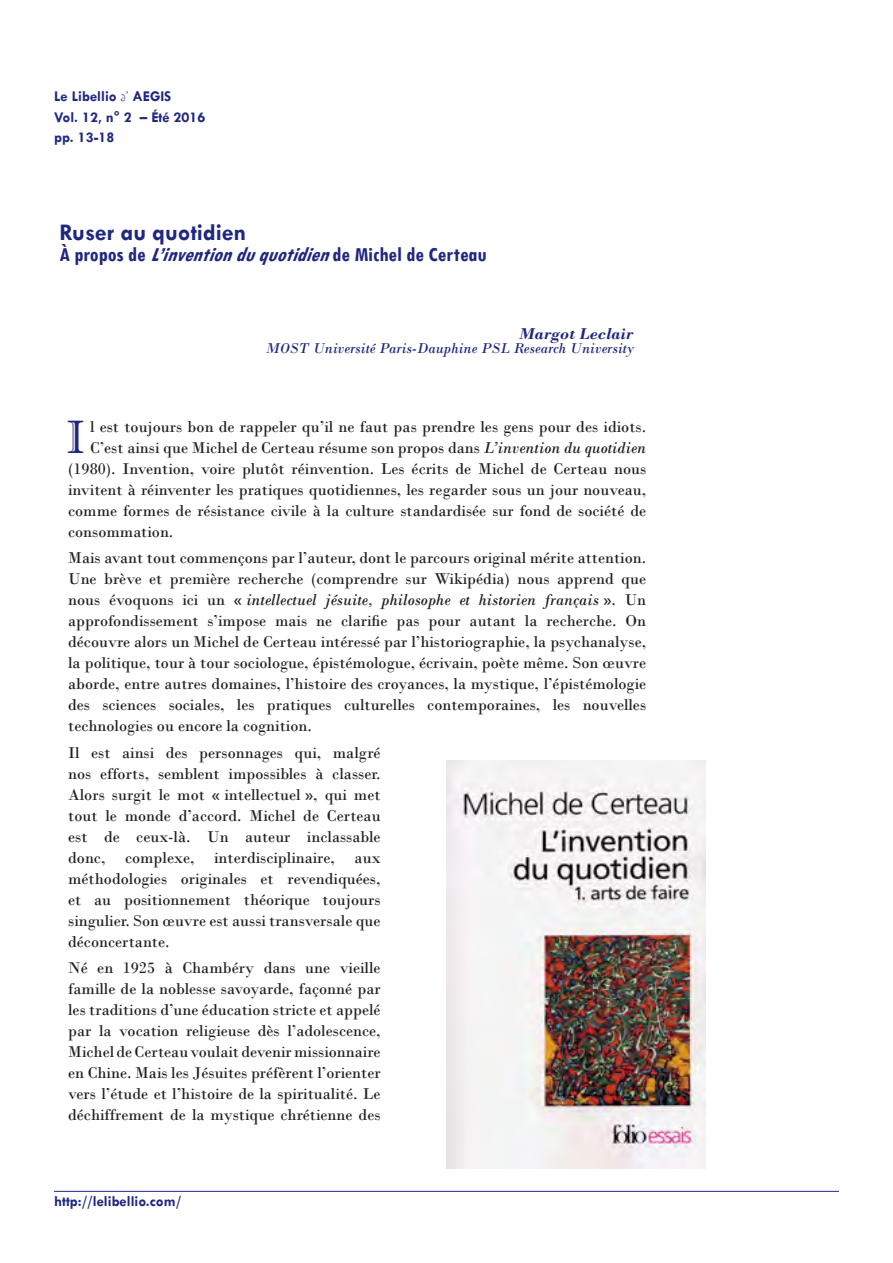
<style>
.page{position:relative;width:893px;height:1263px;background:#fff}
.page>*{position:absolute;margin:0;border:0;box-sizing:border-box;transform-origin:0 0}
.Article_-_Texte{font:46.95px "Imprint MT Shadow";color:#202780}
.Article_-_Titre_avec{font:700 24px "Tw Cen";color:#202780}
.Article_-_Titre_2nd{font:700 condensed 21px "Tw Cen";color:#202780}
.Article_-_Texte-2{font:16.5px/21px "Bodoni";color:#231f20;text-align:justify}
.Article_-_Auteur_1{font:italic 700 16.5px "Bodoni";color:#202780}
.Article_-_Auteur_2_o{font:700 15px "Tw Cen";color:#202780}
.t1{font:italic 15px "Bodoni";color:#202780}
.s1{font-family:"French Script";font-weight:400}
.s2{font-style:italic}
</style>
<div class="page">
<hr style="left:54px;top:1191px;width:785px;height:1px;background:#202780">
<img style="left:446px;top:761px;width:260px;height:407px">
<p class="Article_-_Auteur_2_o" style="left:54px;top:87px;width:119px">Le Libellio <span class="s1">d’</span> AEGIS</p>
<p class="Article_-_Auteur_2_o" style="left:54px;top:109px;width:153px">Vol. 12, n° 2 – Été 2016</p>
<p class="Article_-_Auteur_2_o" style="left:54px;top:128px;width:62px">pp. 13-18</p>
<p class="Article_-_Titre_avec" style="left:60px;top:218px;width:188px">Ruser au quotidien</p>
<p class="Article_-_Titre_2nd" style="left:60px;top:242px;width:429px">À p r o p o s d e <span class="s2">L’inventionduquotidien</span>d e M i c h e l d e C e r t e a u</p>
<p class="Article_-_Auteur_1" style="left:519px;top:323px;width:116px">Margot Leclair</p>
<p class="t1" style="left:265px;top:340px;width:370px">MOST Université Paris-Dauphine PSL Research University</p>
<p class="Article_-_Texte" style="left:66px;top:409px;width:21px">I</p>
<p class="Article_-_Texte-2" style="left:90px;top:416px;width:558px">l est toujours bon de rappeler qu’il ne faut pas prendre les gens pour des idiots.</p>
<p class="Article_-_Texte-2" style="left:90px;top:437px;width:558px">C’est ainsi que Michel de Certeau résume son propos dans <span class="s2">L’invention du quotidien</span></p>
<p class="Article_-_Texte-2" style="left:68px;top:458px;width:579px">(1980). Invention, voire plutôt réinvention. Les écrits de Michel de Certeau nous</p>
<p class="Article_-_Texte-2" style="left:68px;top:479px;width:579px">invitent à réinventer les pratiques quotidiennes, les regarder sous un jour nouveau,</p>
<p class="Article_-_Texte-2" style="left:68px;top:500px;width:579px">comme formes de résistance civile à la culture standardisée sur fond de société de</p>
<p class="Article_-_Texte-2" style="left:68px;top:521px;width:107px">consommation.</p>
<p class="Article_-_Texte-2" style="left:68px;top:547px;width:580px">Mais avant tout commençons par l’auteur, dont le parcours original mérite attention.<br>Une brève et première recherche (comprendre sur Wikipédia) nous apprend que nous évoquons ici un « <span class="s2">intellectuel jésuite, philosophe et historien français</span> ». Un approfondissement s’impose mais ne clarifie pas pour autant la recherche. On découvre alors un Michel de Certeau intéressé par l’historiographie, la psychanalyse, la politique, tour à tour sociologue, épistémologue, écrivain, poète même. Son œuvre aborde, entre autres domaines, l’histoire des croyances, la mystique, l’épistémologie des sciences sociales, les pratiques culturelles contemporaines, les nouvelles technologies ou encore la cognition.</p>
<p class="Article_-_Texte-2" style="left:68px;top:742px;width:314px">Il est ainsi des personnages qui, malgré nos efforts, semblent impossibles à classer.<br>Alors surgit le mot « intellectuel », qui met tout le monde d’accord. Michel de Certeau est de ceux-là. Un auteur inclassable donc, complexe, interdisciplinaire, aux méthodologies originales et revendiquées, et au positionnement théorique toujours singulier. Son œuvre est aussi transversale que déconcertante.</p>
<p class="Article_-_Texte-2" style="left:68px;top:957px;width:314px">Né en 1925 à Chambéry dans une vieille famille de la noblesse savoyarde, façonné par les traditions d’une éducation stricte et appelé par la vocation religieuse dès l’adolescence, Michel de Certeau voulait devenir missionnaire en Chine. Mais les Jésuites préfèrent l’orienter vers l’étude et l’histoire de la spiritualité. Le déchiffrement de la mystique chrétienne des</p>
<p class="Article_-_Auteur_2_o" style="left:54px;top:1192px;width:128px">http://lelibellio.com/</p>
</div>
